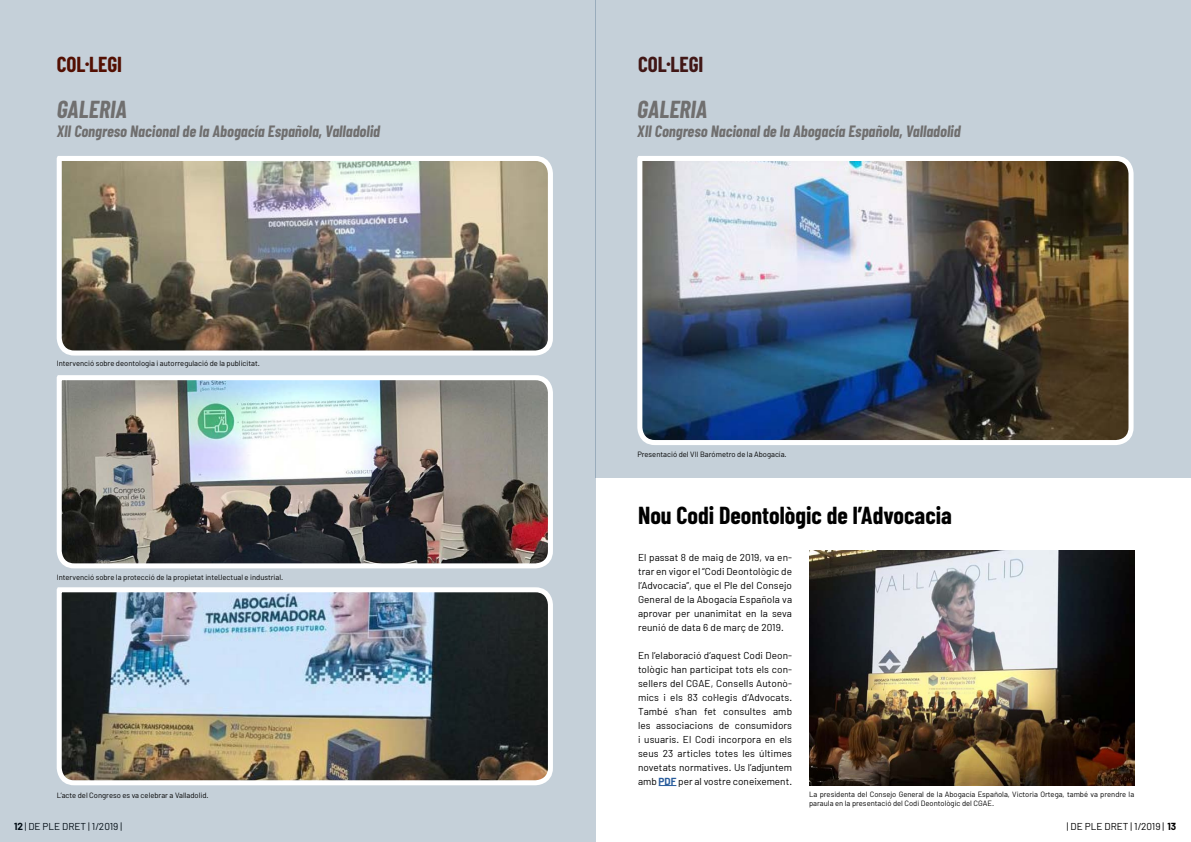
<style>
.page{position:relative;width:1191px;height:842px;background:#fff}
.page>*{position:absolute;margin:0;border:0;box-sizing:border-box;transform-origin:0 0}
.t1{font:700 24px "Barlow Condensed";color:#000}
.t2{font:italic 700 24px "Barlow Condensed";color:#706f6f}
.t3{font:700 21.1px "Barlow Condensed";color:#530f02}
.t4{font:italic 700 16px "Barlow Condensed";color:#706f6f}
.t5{font:10px/14px "Barlow";color:#000;text-align:justify}
.t6{font:7.6px/9.5px "Barlow";color:#000}
.s1{font-weight:700;color:#275b9b}
.s2{font-weight:700}
</style>
<div class="page">
<svg style="left:658px;top:785px;width:18px;height:1px"></svg>
<img style="left:809px;top:551px;width:325px;height:234px">
<div style="left:0;top:0;width:595px;height:842px;background:#c5d0d9"></div>
<div style="left:595px;top:0;width:596px;height:478px;background:#c5d0d9"></div>
<img style="left:56px;top:156px;width:497px;height:200px">
<img style="left:637px;top:156px;width:497px;height:289px">
<img style="left:56px;top:375px;width:497px;height:194px">
<img style="left:56px;top:587px;width:497px;height:199px">
<h2 class="t3" style="left:57px;top:51px;width:67px">COL·LEGI</h2>
<h1 class="t2" style="left:57px;top:94px;width:72px">GALERIA</h1>
<h3 class="t4" style="left:57px;top:121px;width:325px">XII Congreso Nacional de la Abogacía Española, Valladolid</h3>
<p class="t6" style="left:57px;top:358px;width:205px">Intervenció sobre deontologia i autorregulació de la publicitat.</p>
<p class="t6" style="left:57px;top:572px;width:228px">Intervenció sobre la protecció de la propietat intel·lectual e industrial.</p>
<p class="t6" style="left:57px;top:790px;width:153px">L’acte del Congreso es va celebrar a Valladolid.</p>
<h2 class="t3" style="left:638px;top:51px;width:67px">COL·LEGI</h2>
<h1 class="t2" style="left:637px;top:94px;width:72px">GALERIA</h1>
<h3 class="t4" style="left:637px;top:121px;width:325px">XII Congreso Nacional de la Abogacía Española, Valladolid</h3>
<p class="t6" style="left:637px;top:449px;width:151px">Presentació del VII Barómetro de la Abogacía.</p>
<h1 class="t1" style="left:638px;top:501px;width:315px">Nou Codi Deontològic de l’Advocacia</h1>
<p class="t5" style="left:638px;top:550px;width:156px">El passat 8 de maig de 2019, va en&shy;trar en vigor el “Codi Deontològic de l’Advocacia”, que el Ple del Consejo General de la Abogacía Española va aprovar per unanimitat en la seva reunió de data 6 de març de 2019.</p>
<p class="t5" style="left:638px;top:648px;width:156px">En l’elaboració d’aquest Codi Deon&shy;tològic han participat tots els con&shy;sellers del CGAE, Consells Autonò&shy;mics i els 83 col·legis d’Advocats.<br>També s’han fet consultes amb les associacions de consumidors i usuaris. El Codi incorpora en els seus 23 articles totes les últimes novetats normatives. Us l’adjuntem amb <span class="s1">PDF</span> per al vostre coneixement.</p>
<p class="t6" style="left:809px;top:789px;width:327px">La presidenta del Consejo General de la Abogacía Española, Victoria Ortega, també va prendre la paraula en la presentació del Codi Deontològic del CGAE.</p>
<p class="t5" style="left:14px;top:819px;width:109px"><span class="s2">12</span> | DE PLE DRET | 1/2019 |</p>
<p class="t5" style="left:1067px;top:819px;width:111px">| DE PLE DRET | 1/2019 | <span class="s2">13</span></p>
</div>
